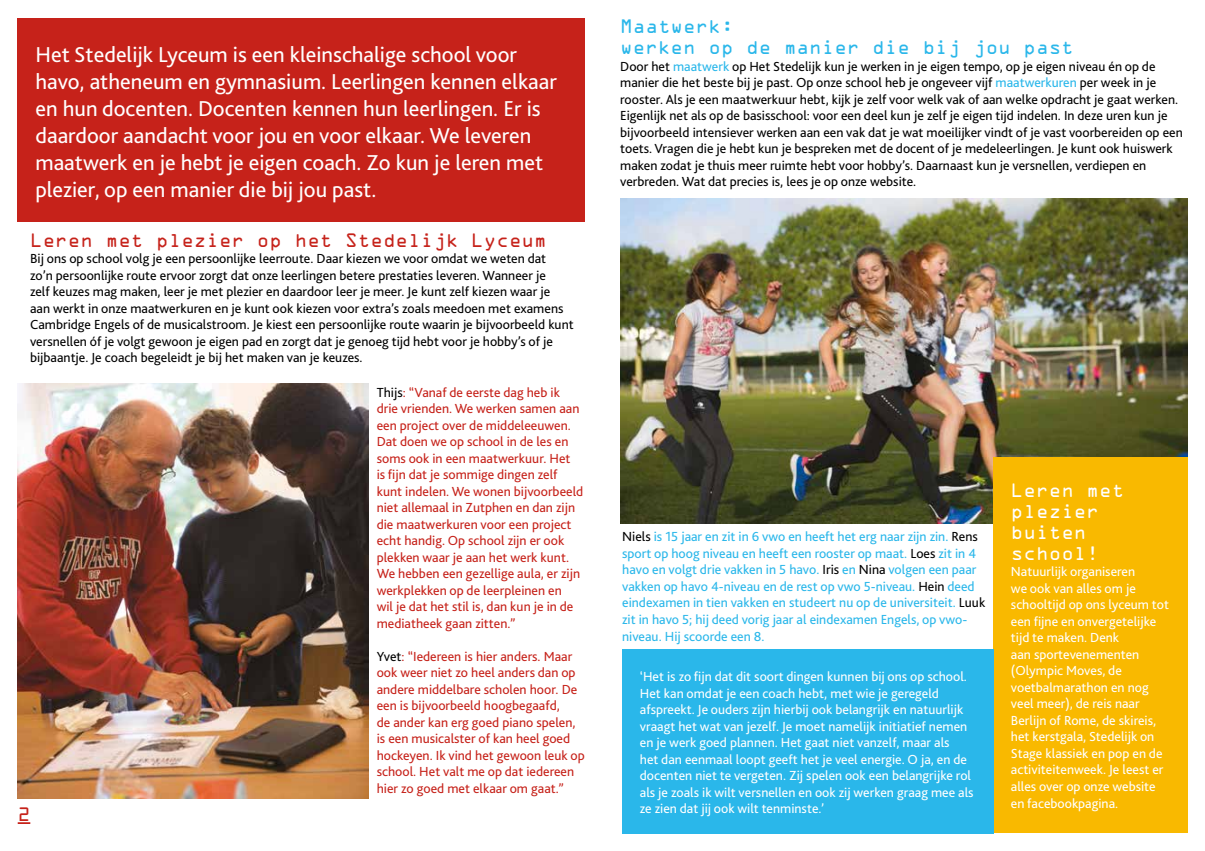
<style>
.page{position:relative;width:1205px;height:851px;background:#fff}
.page>*{position:absolute;margin:0;border:0;box-sizing:border-box;transform-origin:0 0}
.t1{font:22.5px/27px "Bliss 2";color:#fff}
.t2{font:17.5px/21px "OCRA Std";color:#2ab7ea}
.t3{font:17.5px "OCRA Std";color:#c6221a}
.t4{font:17.5px/21px "OCRA Std";color:#fff}
.t5{font:13.75px/16.5px "Bliss 2";color:#000}
.t6{font:13.75px/16.5px "Bliss 2";color:#fff}
.t7{font:13.75px/16.5px "Bliss 2";color:#c6221a}
.t8{font:13.75px/16.5px "Bliss 2";color:#2ab7ea}
.s1{color:#000}
.s2{color:#2ab7ea}
</style>
<div class="page">
<svg style="left:18px;top:822px;width:12px;height:1px"></svg>
<img style="left:620px;top:198px;width:567px;height:325px">
<div style="left:18px;top:18px;width:567px;height:203px;background:#c6221a"></div>
<div style="left:993px;top:457px;width:194px;height:376px;background:#f9b900"></div>
<img style="left:18px;top:384px;width:351px;height:414px">
<div style="left:622px;top:648px;width:371px;height:185px;background:#2ab7ea"></div>
<p class="t1" style="left:35px;top:41px;width:523px">Het Stedelijk Lyceum is een kleinschalige school voor havo, atheneum en gymnasium. Leerlingen kennen elkaar en hun docenten. Docenten kennen hun leerlingen. Er is daardoor aandacht voor jou en voor elkaar. We leveren maatwerk en je hebt je eigen coach. Zo kun je leren met plezier, op een manier die bij jou past.</p>
<p class="t3" style="left:30px;top:232px;width:518px">Leren met plezier op het Stedelijk Lyceum</p>
<p class="t5" style="left:30px;top:250px;width:545px">Bij ons op school volg je een persoonlijke leerroute. Daar kiezen we voor omdat we weten dat<br>zo’n persoonlijke route ervoor zorgt dat onze leerlingen betere prestaties leveren. Wanneer je<br>zelf keuzes mag maken, leer je met plezier en daardoor leer je meer. Je kunt zelf kiezen waar je<br>aan werkt in onze maatwerkuren en je kunt ook kiezen voor extra’s zoals meedoen met examens Cambridge Engels of de musicalstroom. Je kiest een persoonlijke route waarin je bijvoorbeeld kunt versnellen óf je volgt gewoon je eigen pad en zorgt dat je genoeg tijd hebt voor je hobby’s of je bijbaantje. Je coach begeleidt je bij het maken van je keuzes.</p>
<p class="t7" style="left:377px;top:383px;width:208px"><span class="s1">Thijs</span>: “Vanaf de eerste dag heb ik drie vrienden. We werken samen aan een project over de middeleeuwen.<br>Dat doen we op school in de les en soms ook in een maatwerkuur. Het<br>is fijn dat je sommige dingen zelf kunt indelen. We wonen bijvoorbeeld niet allemaal in Zutphen en dan zijn die maatwerkuren voor een project echt handig. Op school zijn er ook plekken waar je aan het werk kunt.<br>We hebben een gezellige aula, er zijn werkplekken op de leerpleinen en<br>wil je dat het stil is, dan kun je in de mediatheek gaan zitten.”</p>
<p class="t7" style="left:377px;top:647px;width:209px"><span class="s1">Yvet</span>: “Iedereen is hier anders. Maar ook weer niet zo heel anders dan op andere middelbare scholen hoor. De een is bijvoorbeeld hoogbegaafd,<br>de ander kan erg goed piano spelen, is een musicalster of kan heel goed hockeyen. Ik vind het gewoon leuk op school. Het valt me op dat iedereen hier zo goed met elkaar om gaat.”</p>
<p class="t3" style="left:18px;top:806px;width:14px">2</p>
<p class="t2" style="left:620px;top:17px;width:455px">Maatwerk:<br>werken op de manier die bij jou past</p>
<p class="t5" style="left:620px;top:57px;width:564px">Door het <span class="s2">maatwerk</span> op Het Stedelijk kun je werken in je eigen tempo, op je eigen niveau én op de manier die het beste bij je past. Op onze school heb je ongeveer vijf <span class="s2">maatwerkuren</span> per week in je rooster. Als je een maatwerkuur hebt, kijk je zelf voor welk vak of aan welke opdracht je gaat werken.<br>Eigenlijk net als op de basisschool: voor een deel kun je zelf je eigen tijd indelen. In deze uren kun je bijvoorbeeld intensiever werken aan een vak dat je wat moeilijker vindt of je vast voorbereiden op een toets. Vragen die je hebt kun je bespreken met de docent of je medeleerlingen. Je kunt ook huiswerk maken zodat je thuis meer ruimte hebt voor hobby’s. Daarnaast kun je versnellen, verdiepen en verbreden. Wat dat precies is, lees je op onze website.</p>
<p class="t8" style="left:622px;top:528px;width:365px"><span class="s1">Niels</span> is 15 jaar en zit in 6 vwo en heeft het erg naar zijn zin. <span class="s1">Rens </span>sport op hoog niveau en heeft een rooster op maat. <span class="s1">Loes</span> zit in 4 havo en volgt drie vakken in 5 havo. <span class="s1">Iris</span> en <span class="s1">Nina</span> volgen een paar vakken op havo 4-niveau en de rest op vwo 5-niveau. <span class="s1">Hein</span> deed eindexamen in tien vakken en studeert nu op de universiteit. <span class="s1">Luuk </span>zit in havo 5; hij deed vorig jaar al eindexamen Engels, op vwo&shy;niveau. Hij scoorde een 8.</p>
<p class="t6" style="left:640px;top:668px;width:335px">‘Het is zo fijn dat dit soort dingen kunnen bij ons op school.<br>Het kan omdat je een coach hebt, met wie je geregeld afspreekt. Je ouders zijn hierbij ook belangrijk en natuurlijk vraagt het wat van jezelf. Je moet namelijk initiatief nemen en je werk goed plannen. Het gaat niet vanzelf, maar als<br>het dan eenmaal loopt geeft het je veel energie. O ja, en de docenten niet te vergeten. Zij spelen ook een belangrijke rol als je zoals ik wilt versnellen en ook zij werken graag mee als ze zien dat jij ook wilt tenminste.’</p>
<p class="t4" style="left:1011px;top:481px;width:115px">Leren met plezier buiten school!</p>
<p class="t6" style="left:1011px;top:563px;width:160px">Natuurlijk organiseren<br>we ook van alles om je schooltijd op ons lyceum tot een fijne en onvergetelijke tijd te maken. Denk<br>aan sportevenementen (Olympic Moves, de voetbalmarathon en nog veel meer), de reis naar<br>Berlijn of Rome, de skireis, het kerstgala, Stedelijk on<br>Stage klassiek en pop en de activiteitenweek. Je leest er alles over op onze website en facebookpagina.</p>
</div>
